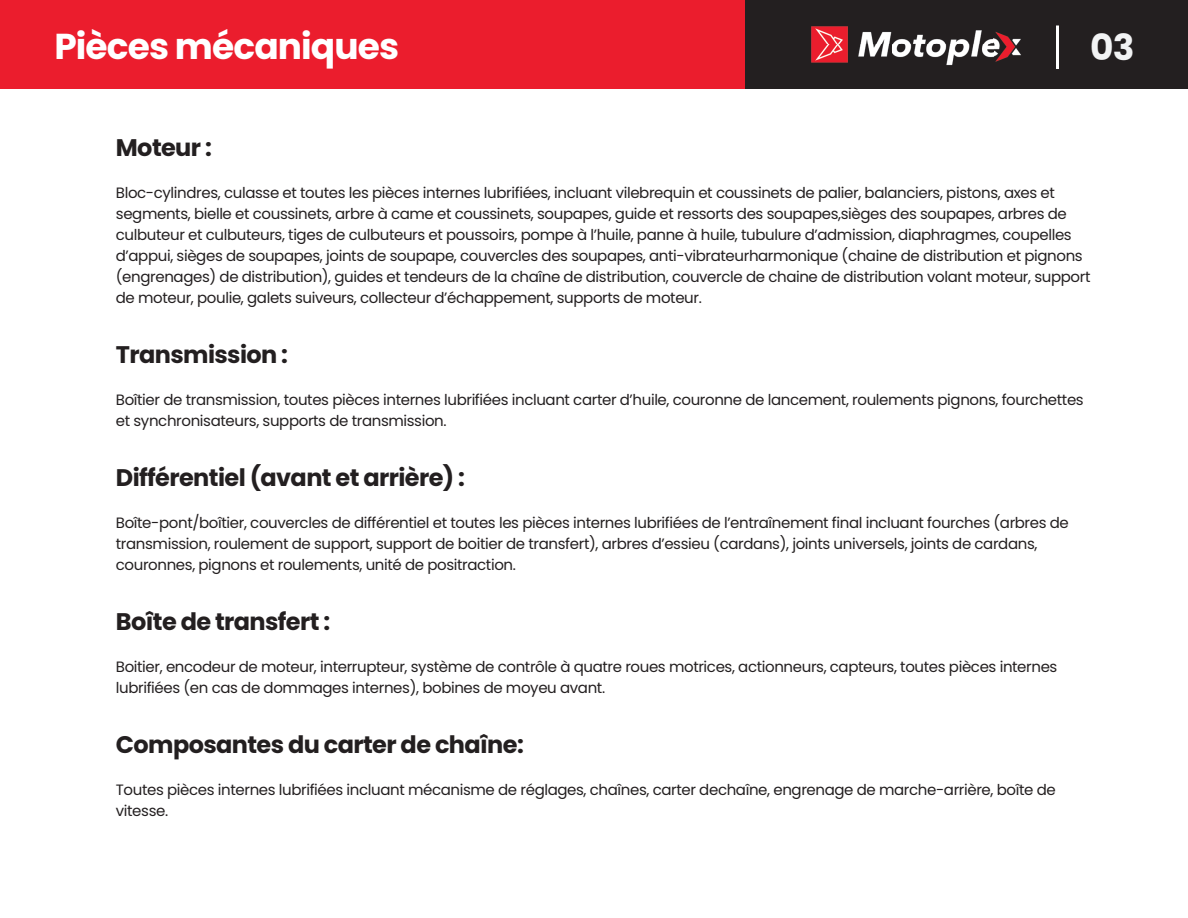
<style>
.page{position:relative;width:1188px;height:918px;background:#fff}
.page>*{position:absolute;margin:0;border:0;box-sizing:border-box;transform-origin:0 0}
.t1{font:700 36px "Poppins";letter-spacing:-.025em;color:#fff}
.t2{font:700 36px "Poppins";color:#f2f3f4}
.t3{font:700 24px "Poppins";letter-spacing:-.025em;color:#231f20}
.t4{font:15px/21px "Poppins";letter-spacing:-.025em;color:#231f20}
</style>
<div class="page">
<div style="left:0;top:0;width:861px;height:88px;background:#eb1d2d"></div>
<div style="left:746px;top:0;width:442px;height:88px;background:#231f20"></div>
<img style="left:792px;top:26px;width:252px;height:63px">
<hr style="left:1056px;top:26px;width:3px;height:43px;background:#fff">
<h1 class="t1" style="left:54px;top:26px;width:346px">Pièces mécaniques</h1>
<h1 class="t2" style="left:1090px;top:26px;width:46px">03</h1>
<h2 class="t3" style="left:116px;top:134px;width:97px">Moteur :</h2>
<p class="t4" style="left:116px;top:182px;width:976px">Bloc-cylindres, culasse et toutes les pièces internes lubrifiées, incluant vilebrequin et coussinets de palier, balanciers, pistons, axes et segments, bielle et coussinets, arbre à came et coussinets, soupapes, guide et ressorts des soupapes,sièges des soupapes, arbres de culbuteur et culbuteurs, tiges de culbuteurs et poussoirs, pompe à l’huile, panne à huile, tubulure d’admission, diaphragmes, coupelles d’appui, sièges de soupapes, joints de soupape, couvercles des soupapes, anti-vibrateurharmonique (chaine de distribution et pignons (engrenages) de distribution), guides et tendeurs de la chaîne de distribution, couvercle de chaine de distribution volant moteur, support de moteur, poulie, galets suiveurs, collecteur d’échappement, supports de moteur.</p>
<h2 class="t3" style="left:116px;top:341px;width:174px">Transmission :</h2>
<p class="t4" style="left:116px;top:389px;width:969px">Boîtier de transmission, toutes pièces internes lubrifiées incluant carter d’huile, couronne de lancement, roulements pignons, fourchettes et synchronisateurs, supports de transmission.</p>
<h2 class="t3" style="left:116px;top:464px;width:351px">Différentiel (avant et arrière) :</h2>
<p class="t4" style="left:116px;top:512px;width:955px">Boîte-pont/boîtier, couvercles de différentiel et toutes les pièces internes lubrifiées de l’entraînement final incluant fourches (arbres de transmission, roulement de support, support de boitier de transfert), arbres d’essieu (cardans), joints universels, joints de cardans, couronnes, pignons et roulements, unité de positraction.</p>
<h2 class="t3" style="left:116px;top:608px;width:216px">Boîte de transfert :</h2>
<p class="t4" style="left:116px;top:656px;width:943px">Boitier, encodeur de moteur, interrupteur, système de contrôle à quatre roues motrices, actionneurs, capteurs, toutes pièces internes lubrifiées (en cas de dommages internes), bobines de moyeu avant.</p>
<h2 class="t3" style="left:116px;top:731px;width:410px">Composantes du carter de chaîne:</h2>
<p class="t4" style="left:116px;top:779px;width:941px">Toutes pièces internes lubrifiées incluant mécanisme de réglages, chaînes, carter dechaîne, engrenage de marche-arrière, boîte de vitesse.</p>
</div>
